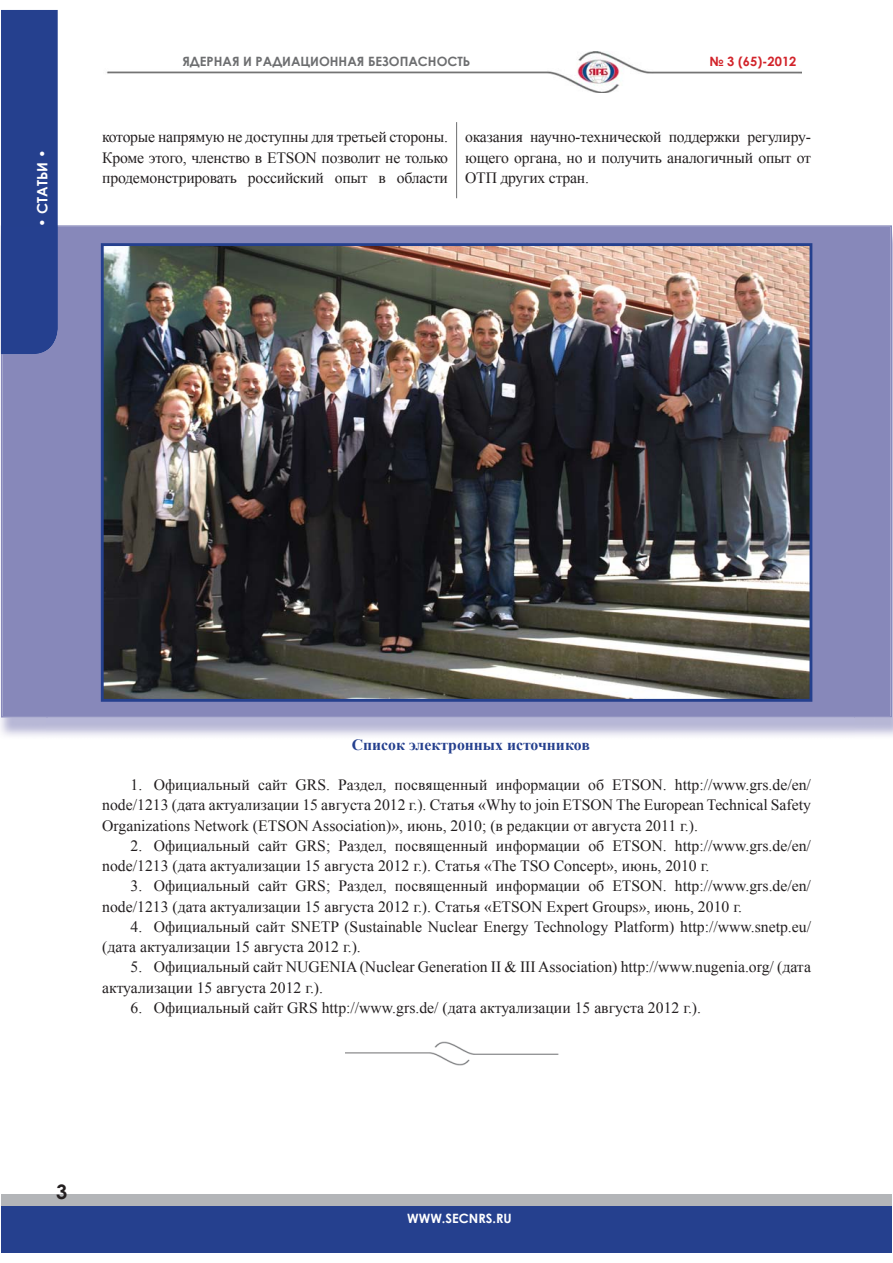
<style>
.page{position:relative;width:893px;height:1263px;background:#fff}
.page>*{position:absolute;margin:0;border:0;box-sizing:border-box;transform-origin:0 0}
.t1{font:700 19.95px "Century Gothic";color:#231f20}
.t2{font:15.75px/20.2px "Times New Roman";color:#231f20}
.t3{font:700 15.75px "Times New Roman";color:#25408e}
.t4{font:700 14.25px "Century Gothic";color:#fff}
.t5{font:700 12.9px "Century Gothic";color:#6d6e70}
.t6{font:700 12.9px "Century Gothic";color:#fff}
.t7{font:700 12.9px "Century Gothic";color:#d2232a}
</style>
<div class="page">
<div style="left:1px;top:1195px;width:891px;height:28px;background:#b3b5b8"></div>
<div style="left:1px;top:1207px;width:891px;height:46px;background:#25408e"></div>
<img style="left:106px;top:51px;width:695px;height:42px">
<div style="left:1px;top:225px;width:891px;height:493px;background:#8788ba"></div>
<div style="left:1px;top:10px;width:57px;height:344px;background:#25408e"></div>
<hr style="left:456px;top:122px;width:1px;height:76px;background:#6d6e70">
<img style="left:345px;top:1042px;width:214px;height:23px">
<img style="left:105px;top:247px;width:703px;height:451px">
<div style="left:101px;top:243px;width:711px;height:459px;border:3px solid #25408e"></div>
<p class="t4" style="left:33px;top:227px;width:78px;rotate:-90deg">• СТАТЬИ •</p>
<p class="t5" style="left:182px;top:53px;width:289px">ЯДЕРНАЯ И РАДИАЦИОННАЯ БЕЗОПАСНОСТЬ</p>
<p class="t7" style="left:709px;top:53px;width:89px">№ 3 (65)-2012</p>
<p class="t2" style="left:102px;top:127px;width:347px;text-align:justify">которые напрямую не доступны для третьей стороны.<br>Кроме этого, членство в ETSON позволит не только продемонстрировать российский опыт в области</p>
<p class="t2" style="left:465px;top:127px;width:347px;text-align:justify">оказания научно-технической поддержки регулиру&shy;ющего органа, но и получить аналогичный опыт от ОТП других стран.</p>
<p class="t3" style="left:352px;top:736px;width:240px">Список электронных источников</p>
<p class="t2" style="left:102px;top:775px;width:710px;text-align:justify;text-indent:28px">1. Официальный сайт GRS. Раздел, посвященный информации об ETSON. http://www.grs.de/en/ node/1213 (дата актуализации 15 августа 2012 г.). Статья «Why to join ETSON The European Technical Safety Organizations Network (ETSON Association)», июнь, 2010; (в редакции от августа 2011 г.).</p>
<p class="t2" style="left:102px;top:836px;width:710px;text-indent:28px">2. Официальный сайт GRS; Раздел, посвященный информации об ETSON. http://www.grs.de/en/ node/1213 (дата актуализации 15 августа 2012 г.). Статья «The TSO Conсept», июнь, 2010 г.</p>
<p class="t2" style="left:102px;top:876px;width:710px;text-indent:28px">3. Официальный сайт GRS; Раздел, посвященный информации об ETSON. http://www.grs.de/en/ node/1213 (дата актуализации 15 августа 2012 г.). Статья «ETSON Expert Groups», июнь, 2010 г.</p>
<p class="t2" style="left:102px;top:917px;width:710px;text-indent:28px">4. Официальный сайт SNETP (Sustainable Nuclear Energy Technology Platform) http://www.snetp.eu/ (дата актуализации 15 августа 2012 г.).</p>
<p class="t2" style="left:102px;top:957px;width:710px;text-indent:28px">5. Официальный сайт NUGENIA (Nuclear Generation II &amp; III Association) http://www.nugenia.org/ (дата актуализации 15 августа 2012 г.).</p>
<p class="t2" style="left:131px;top:997px;width:572px">6. Официальный сайт GRS http://www.grs.de/ (дата актуализации 15 августа 2012 г.).</p>
<p class="t1" style="left:56px;top:1179px;width:13px">3</p>
<p class="t6" style="left:407px;top:1210px;width:106px">WWW.SECNRS.RU</p>
</div>
